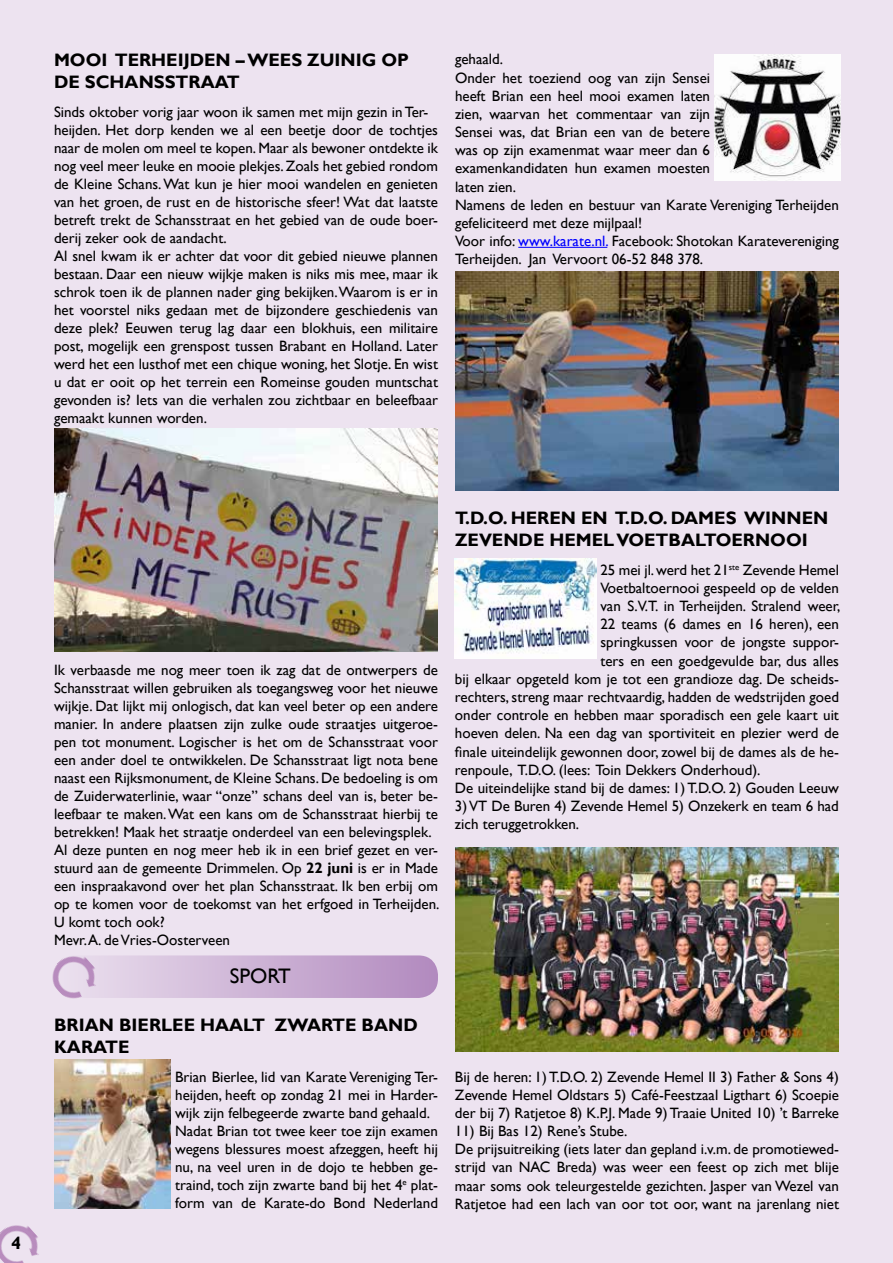
<style>
.page{position:relative;width:893px;height:1263px;background:#ede3f0}
.page>*{position:absolute;margin:0;border:0;box-sizing:border-box;transform-origin:0 0}
.t1{font:21px "Gill Sans";color:#000}
.t2{font:700 18px/21.6px "Gill Sans";color:#000}
.t3{font:15px/18px "Gill Sans";color:#000}
.s1{color:#00f}
.s2{font-weight:700}
</style>
<div class="page">
<img style="left:0;top:1225px;width:39px;height:38px">
<img style="left:52px;top:966px;width:24px;height:33px">
<svg style="left:54px;top:955px;width:384px;height:43px"></svg>
<hr style="left:518px;top:247px;width:89px;height:1px;background:#00f">
<img style="left:54px;top:428px;width:384px;height:224px">
<img style="left:714px;top:54px;width:126px;height:126px">
<img style="left:54px;top:1060px;width:117px;height:149px">
<img style="left:455px;top:271px;width:384px;height:219px">
<img style="left:455px;top:558px;width:141px;height:100px">
<img style="left:455px;top:847px;width:384px;height:204px">
<p class="t2" style="left:54px;top:50px;width:356px">MOOI TERHEIJDEN – WEES ZUINIG OP<br>DE SCHANSSTRAAT</p>
<p class="t3" style="left:54px;top:103px;width:385px">Sinds oktober vorig jaar woon ik samen met mijn gezin in Ter&shy;heijden. Het dorp kenden we al een beetje door de tochtjes naar de molen om meel te kopen. Maar als bewoner ontdekte ik nog veel meer leuke en mooie plekjes. Zoals het gebied rondom de Kleine Schans. Wat kun je hier mooi wandelen en genieten van het groen, de rust en de historische sfeer! Wat dat laatste betreft trekt de Schansstraat en het gebied van de oude boer&shy;derij zeker ook de aandacht.<br>Al snel kwam ik er achter dat voor dit gebied nieuwe plannen bestaan. Daar een nieuw wijkje maken is niks mis mee, maar ik schrok toen ik de plannen nader ging bekijken. Waarom is er in het voorstel niks gedaan met de bijzondere geschiedenis van deze plek? Eeuwen terug lag daar een blokhuis, een militaire post, mogelijk een grenspost tussen Brabant en Holland. Later werd het een lusthof met een chique woning, het Slotje. En wist u dat er ooit op het terrein een Romeinse gouden muntschat gevonden is? Iets van die verhalen zou zichtbaar en beleefbaar gemaakt kunnen worden.</p>
<p class="t3" style="left:455px;top:51px;width:385px">gehaald.<br>Onder het toeziend oog van zijn Sensei<br>heeft Brian een heel mooi examen laten<br>zien, waarvan het commentaar van zijn<br>Sensei was, dat Brian een van de betere<br>was op zijn examenmat waar meer dan 6<br>examenkandidaten hun examen moesten<br>laten zien.<br>Namens de leden en bestuur van Karate Vereniging Terheijden gefeliciteerd met deze mijlpaal!<br>Voor info: <span class="s1">www.karate.nl.</span> Facebook: Shotokan Karatevereniging Terheijden. Jan Vervoort 06-52 848 378.</p>
<p class="t2" style="left:11px;top:1232px;width:11px">4</p>
<p class="t3" style="left:54px;top:661px;width:387px">Ik verbaasde me nog meer toen ik zag dat de ontwerpers de Schansstraat willen gebruiken als toegangsweg voor het nieuwe wijkje. Dat lijkt mij onlogisch, dat kan veel beter op een andere manier. In andere plaatsen zijn zulke oude straatjes uitgeroe&shy;pen tot monument. Logischer is het om de Schansstraat voor een ander doel te ontwikkelen. De Schansstraat ligt nota bene naast een Rijksmonument, de Kleine Schans. De bedoeling is om de Zuiderwaterlinie, waar “onze” schans deel van is, beter be&shy;leefbaar te maken. Wat een kans om de Schansstraat hierbij te betrekken! Maak het straatje onderdeel van een belevingsplek.<br>Al deze punten en nog meer heb ik in een brief gezet en ver&shy;stuurd aan de gemeente Drimmelen. Op <span class="s2">22 juni</span> is er in Made een inspraakavond over het plan Schansstraat. Ik ben erbij om op te komen voor de toekomst van het erfgoed in Terheijden.<br>U komt toch ook?<br>Mevr. A. de Vries-Oosterveen</p>
<h1 class="t1" style="left:230px;top:963px;width:63px">SPORT</h1>
<p class="t2" style="left:54px;top:1015px;width:365px">BRIAN BIERLEE HAALT ZWARTE BAND<br>KARATE</p>
<p class="t3" style="left:175px;top:1068px;width:264px">Brian Bierlee, lid van Karate Vereniging Ter&shy;heijden, heeft op zondag 21 mei in Harder&shy;wijk zijn felbegeerde zwarte band gehaald.<br>Nadat Brian tot twee keer toe zijn examen wegens blessures moest afzeggen, heeft hij nu, na veel uren in de dojo te hebben ge&shy;traind, toch zijn zwarte band bij het 4<sup>e</sup> plat&shy;form van de Karate-do Bond Nederland</p>
<p class="t2" style="left:455px;top:507px;width:375px">T.D.O. HEREN EN T.D.O. DAMES WINNEN<br>ZEVENDE HEMEL VOETBALTOERNOOI</p>
<p class="t3" style="left:600px;top:561px;width:240px">25 mei jl. werd het 21<sup>ste</sup> Zevende Hemel</p>
<p class="t3" style="left:600px;top:579px;width:240px">Voetbaltoernooi gespeeld op de velden</p>
<p class="t3" style="left:600px;top:597px;width:242px">van S.V.T. in Terheijden. Stralend weer,</p>
<p class="t3" style="left:600px;top:615px;width:240px">22 teams (6 dames en 16 heren), een</p>
<p class="t3" style="left:600px;top:634px;width:240px">springkussen voor de jongste suppor-</p>
<p class="t3" style="left:600px;top:652px;width:240px">ters en een goedgevulde bar, dus alles</p>
<p class="t3" style="left:455px;top:670px;width:385px">bij elkaar opgeteld kom je tot een grandioze dag. De scheids-</p>
<p class="t3" style="left:455px;top:688px;width:385px">rechters, streng maar rechtvaardig, hadden de wedstrijden goed</p>
<p class="t3" style="left:455px;top:706px;width:385px">onder controle en hebben maar sporadisch een gele kaart uit</p>
<p class="t3" style="left:455px;top:725px;width:385px">hoeven delen. Na een dag van sportiviteit en plezier werd de</p>
<p class="t3" style="left:455px;top:743px;width:385px">finale uiteindelijk gewonnen door, zowel bij de dames als de he-</p>
<p class="t3" style="left:455px;top:761px;width:307px">renpoule, T.D.O. (lees: Toin Dekkers Onderhoud).</p>
<p class="t3" style="left:455px;top:779px;width:385px">De uiteindelijke stand bij de dames: 1) T.D.O. 2) Gouden Leeuw</p>
<p class="t3" style="left:455px;top:797px;width:385px">3) VT De Buren 4) Zevende Hemel 5) Onzekerk en team 6 had zich teruggetrokken.</p>
<p class="t3" style="left:455px;top:1068px;width:385px;text-align:justify">Bij de heren: 1) T.D.O. 2) Zevende Hemel II 3) Father &amp; Sons 4)<br>Zevende Hemel Oldstars 5) Café-Feestzaal Ligthart 6) Scoepie der bij 7) Ratjetoe 8) K.P.J. Made 9) Traaie United 10) ’t Barreke</p>
<p class="t3" style="left:455px;top:1122px;width:385px">11) Bij Bas 12) Rene’s Stube.<br>De prijsuitreiking (iets later dan gepland i.v.m. de promotiewed&shy;strijd van NAC Breda) was weer een feest op zich met blije maar soms ook teleurgestelde gezichten. Jasper van Wezel van Ratjetoe had een lach van oor tot oor, want na jarenlang niet</p>
</div>
